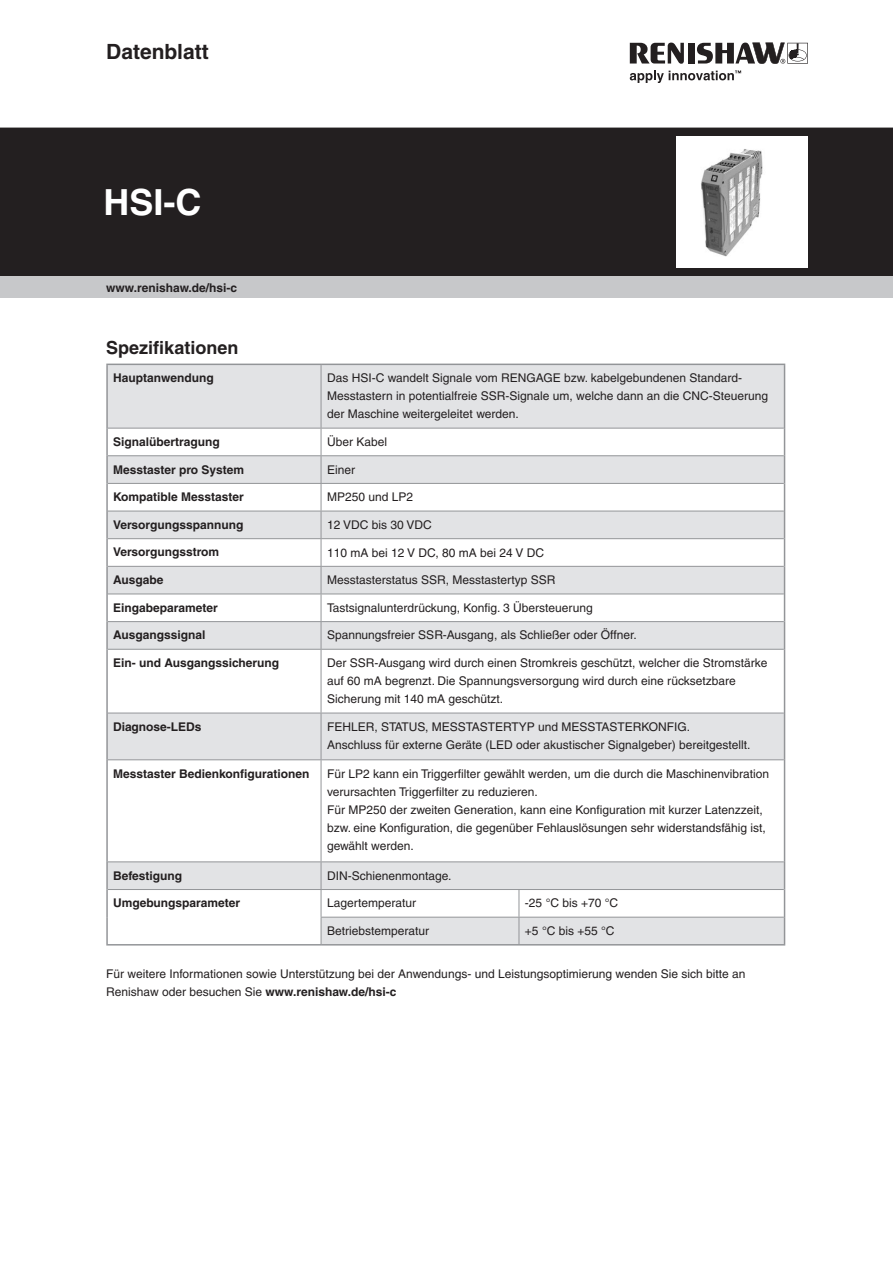
<style>
.page{position:relative;width:893px;height:1263px;background:#fff}
.page>*{position:absolute;margin:0;border:0;box-sizing:border-box;transform-origin:0 0}
.Headline{font:700 36px "Helvetica";color:#fff}
.t1{font:700 21px "Helvetica";color:#231f20}
.Heading_12pt_Orange{font:700 18px "Helvetica";color:#231f20}
.Body_Text_10pt{font:12px/18px "Helvetica";color:#231f20}
.Body_Text_10pt-2{font:700 12px "Helvetica";color:#231f20}
.body_text{font:12px/18px "Helvetica";color:#231f20}
.s1{font-weight:700}
</style>
<div class="page">
<svg style="left:630px;top:43px;width:54px;height:21px"></svg>
<div style="left:688px;top:43px;width:6px;height:21px;background:#231f20"></div>
<svg style="left:697px;top:43px;width:111px;height:21px"></svg>
<svg style="left:630px;top:71px;width:111px;height:12px"></svg>
<div style="left:0;top:128px;width:893px;height:148px;background:#231f20"></div>
<div style="left:0;top:276px;width:893px;height:22px;background:#c7c8ca"></div>
<div style="left:676px;top:136px;width:132px;height:132px;background:#fff"></div>
<img style="left:701px;top:149px;width:62px;height:108px">
<svg style="left:108px;top:365px;width:676px;height:579px"></svg>
<hr style="left:784px;top:365px;width:1px;height:63px;background:#939598">
<svg style="left:784px;top:428px;width:1px;height:221px"></svg>
<hr style="left:784px;top:649px;width:1px;height:64px;background:#939598">
<hr style="left:784px;top:713px;width:1px;height:47px;background:#939598">
<hr style="left:784px;top:760px;width:1px;height:102px;background:#939598">
<hr style="left:106px;top:944px;width:215px;height:1px;background:#939598">
<hr style="left:106px;top:364px;width:215px;height:1px;background:#939598">
<hr style="left:106px;top:365px;width:2px;height:63px;background:#939598">
<hr style="left:321px;top:364px;width:198px;height:1px;background:#939598">
<hr style="left:519px;top:364px;width:266px;height:1px;background:#939598">
<hr style="left:106px;top:428px;width:2px;height:28px;background:#939598">
<hr style="left:106px;top:456px;width:2px;height:27px;background:#939598">
<hr style="left:106px;top:483px;width:2px;height:28px;background:#939598">
<hr style="left:106px;top:511px;width:2px;height:28px;background:#939598">
<hr style="left:106px;top:539px;width:2px;height:27px;background:#939598">
<hr style="left:106px;top:566px;width:2px;height:28px;background:#939598">
<hr style="left:106px;top:594px;width:2px;height:28px;background:#939598">
<hr style="left:106px;top:622px;width:2px;height:27px;background:#939598">
<hr style="left:106px;top:649px;width:2px;height:64px;background:#939598">
<hr style="left:106px;top:713px;width:2px;height:47px;background:#939598">
<hr style="left:106px;top:760px;width:2px;height:102px;background:#939598">
<hr style="left:106px;top:862px;width:2px;height:27px;background:#939598">
<hr style="left:106px;top:889px;width:2px;height:28px;background:#939598">
<hr style="left:106px;top:917px;width:2px;height:27px;background:#939598">
<svg style="left:784px;top:862px;width:1px;height:82px"></svg>
<hr style="left:321px;top:944px;width:198px;height:1px;background:#939598">
<hr style="left:519px;top:944px;width:266px;height:1px;background:#939598">
<hr style="left:321px;top:365px;width:1px;height:63px;background:#939598">
<hr style="left:108px;top:428px;width:213px;height:1px;background:#939598">
<hr style="left:321px;top:428px;width:198px;height:1px;background:#939598">
<hr style="left:519px;top:428px;width:265px;height:1px;background:#939598">
<hr style="left:108px;top:455px;width:213px;height:1px;background:#939598">
<hr style="left:321px;top:455px;width:198px;height:1px;background:#939598">
<hr style="left:519px;top:455px;width:265px;height:1px;background:#939598">
<hr style="left:108px;top:483px;width:213px;height:1px;background:#939598">
<hr style="left:321px;top:483px;width:198px;height:1px;background:#939598">
<hr style="left:519px;top:483px;width:265px;height:1px;background:#939598">
<hr style="left:108px;top:511px;width:213px;height:1px;background:#939598">
<hr style="left:321px;top:511px;width:198px;height:1px;background:#939598">
<hr style="left:519px;top:511px;width:265px;height:1px;background:#939598">
<hr style="left:108px;top:538px;width:213px;height:1px;background:#939598">
<hr style="left:321px;top:538px;width:198px;height:1px;background:#939598">
<hr style="left:519px;top:538px;width:265px;height:1px;background:#939598">
<hr style="left:108px;top:566px;width:213px;height:1px;background:#939598">
<hr style="left:321px;top:566px;width:198px;height:1px;background:#939598">
<hr style="left:519px;top:566px;width:265px;height:1px;background:#939598">
<hr style="left:108px;top:594px;width:213px;height:1px;background:#939598">
<hr style="left:321px;top:594px;width:198px;height:1px;background:#939598">
<hr style="left:519px;top:594px;width:265px;height:1px;background:#939598">
<hr style="left:108px;top:621px;width:213px;height:1px;background:#939598">
<hr style="left:321px;top:621px;width:198px;height:1px;background:#939598">
<svg style="left:321px;top:428px;width:1px;height:221px"></svg>
<hr style="left:519px;top:621px;width:265px;height:1px;background:#939598">
<hr style="left:108px;top:649px;width:213px;height:1px;background:#939598">
<hr style="left:321px;top:649px;width:198px;height:1px;background:#939598">
<hr style="left:321px;top:650px;width:1px;height:63px;background:#939598">
<hr style="left:519px;top:649px;width:265px;height:1px;background:#939598">
<hr style="left:108px;top:713px;width:213px;height:1px;background:#939598">
<hr style="left:321px;top:713px;width:198px;height:1px;background:#939598">
<hr style="left:321px;top:713px;width:1px;height:46px;background:#939598">
<hr style="left:519px;top:713px;width:265px;height:1px;background:#939598">
<hr style="left:108px;top:759px;width:213px;height:1px;background:#939598">
<hr style="left:321px;top:759px;width:198px;height:1px;background:#939598">
<hr style="left:321px;top:760px;width:1px;height:101px;background:#939598">
<hr style="left:519px;top:759px;width:265px;height:1px;background:#939598">
<hr style="left:108px;top:861px;width:213px;height:1px;background:#939598">
<hr style="left:321px;top:861px;width:198px;height:1px;background:#939598">
<hr style="left:519px;top:861px;width:265px;height:1px;background:#939598">
<hr style="left:108px;top:889px;width:213px;height:1px;background:#939598">
<hr style="left:321px;top:889px;width:198px;height:1px;background:#939598">
<hr style="left:519px;top:889px;width:265px;height:1px;background:#939598">
<hr style="left:321px;top:917px;width:198px;height:1px;background:#939598">
<svg style="left:321px;top:862px;width:1px;height:82px"></svg>
<hr style="left:519px;top:917px;width:265px;height:1px;background:#939598">
<svg style="left:519px;top:890px;width:1px;height:54px"></svg>
<p class="t1" style="left:106px;top:39px;width:104px">Datenblatt</p>
<p class="Headline" style="left:104px;top:181px;width:99px">HSI-C</p>
<p class="Body_Text_10pt-2" style="left:106px;top:280px;width:132px">www.renishaw.de/hsi-c</p>
<p class="Heading_12pt_Orange" style="left:106px;top:337px;width:134px">Spezifikationen</p>
<p class="Body_Text_10pt-2" style="left:113px;top:371px;width:102px">Hauptanwendung</p>
<p class="Body_Text_10pt" style="left:327px;top:369px;width:443px">Das HSI-C wandelt Signale vom RENGAGE bzw. kabelgebundenen Standard-<br>Messtastern in potentialfreie SSR-Signale um, welche dann an die CNC-Steuerung der Maschine weitergeleitet werden.</p>
<p class="Body_Text_10pt-2" style="left:113px;top:434px;width:108px">Signalübertragung</p>
<p class="Body_Text_10pt" style="left:327px;top:433px;width:62px">Über Kabel</p>
<p class="Body_Text_10pt-2" style="left:113px;top:462px;width:133px">Messtaster pro System</p>
<p class="Body_Text_10pt" style="left:327px;top:460px;width:30px">Einer</p>
<p class="Body_Text_10pt-2" style="left:113px;top:490px;width:132px">Kompatible Messtaster</p>
<p class="Body_Text_10pt" style="left:327px;top:488px;width:88px">MP250 und LP2</p>
<p class="Body_Text_10pt-2" style="left:113px;top:517px;width:132px">Versorgungsspannung</p>
<p class="Body_Text_10pt" style="left:327px;top:516px;width:106px">12 VDC bis 30 VDC</p>
<p class="Body_Text_10pt-2" style="left:113px;top:545px;width:108px">Versorgungsstrom</p>
<p class="Body_Text_10pt" style="left:327px;top:543px;width:219px">110 mA bei 12 V DC, 80 mA bei 24 V DC</p>
<p class="Body_Text_10pt-2" style="left:113px;top:572px;width:52px">Ausgabe</p>
<p class="Body_Text_10pt" style="left:327px;top:571px;width:230px">Messtasterstatus SSR, Messtastertyp SSR</p>
<p class="Body_Text_10pt-2" style="left:113px;top:600px;width:106px">Eingabeparameter</p>
<p class="Body_Text_10pt" style="left:327px;top:598px;width:267px">Tastsignalunterdrückung, Konfig. 3 Übersteuerung</p>
<p class="Body_Text_10pt-2" style="left:113px;top:628px;width:94px">Ausgangssignal</p>
<p class="Body_Text_10pt" style="left:327px;top:626px;width:311px">Spannungsfreier SSR-Ausgang, als Schließer oder Öffner.</p>
<p class="Body_Text_10pt-2" style="left:113px;top:655px;width:168px">Ein- und Ausgangssicherung</p>
<p class="Body_Text_10pt" style="left:327px;top:654px;width:442px">Der SSR-Ausgang wird durch einen Stromkreis geschützt, welcher die Stromstärke auf 60 mA begrenzt. Die Spannungsversorgung wird durch eine rücksetzbare<br>Sicherung mit 140 mA geschützt.</p>
<p class="Body_Text_10pt-2" style="left:113px;top:719px;width:90px">Diagnose-LEDs</p>
<p class="Body_Text_10pt" style="left:327px;top:718px;width:365px">FEHLER, STATUS, MESSTASTERTYP und MESSTASTERKONFIG.</p>
<p class="Body_Text_10pt" style="left:327px;top:736px;width:425px">Anschluss für externe Geräte (LED oder akustischer Signalgeber) bereitgestellt.</p>
<p class="Body_Text_10pt-2" style="left:113px;top:766px;width:198px">Messtaster Bedienkonfigurationen</p>
<p class="Body_Text_10pt" style="left:327px;top:764px;width:444px">Für LP2 kann ein Triggerfilter gewählt werden, um die durch die Maschinenvibration verursachten Triggerfilter zu reduzieren.</p>
<p class="Body_Text_10pt" style="left:327px;top:800px;width:440px">Für MP250 der zweiten Generation, kann eine Konfiguration mit kurzer Latenzzeit, bzw. eine Konfiguration, die gegenüber Fehlauslösungen sehr widerstandsfähig ist, gewählt werden.</p>
<p class="Body_Text_10pt-2" style="left:113px;top:868px;width:71px">Befestigung</p>
<p class="Body_Text_10pt" style="left:327px;top:866px;width:126px">DIN-Schienenmontage.</p>
<p class="Body_Text_10pt-2" style="left:113px;top:896px;width:129px">Umgebungsparameter</p>
<p class="Body_Text_10pt" style="left:327px;top:894px;width:91px">Lagertemperatur</p>
<p class="Body_Text_10pt" style="left:525px;top:894px;width:95px">-25 °C bis +70 °C</p>
<p class="Body_Text_10pt" style="left:327px;top:922px;width:104px">Betriebstemperatur</p>
<p class="Body_Text_10pt" style="left:525px;top:922px;width:91px">+5 °C bis +55 °C</p>
<p class="body_text" style="left:106px;top:964px;width:641px">Für weitere Informationen sowie Unterstützung bei der Anwendungs- und Leistungsoptimierung wenden Sie sich bitte an<br>Renishaw oder besuchen Sie <span class="s1">www.renishaw.de/hsi-c</span></p>
</div>
